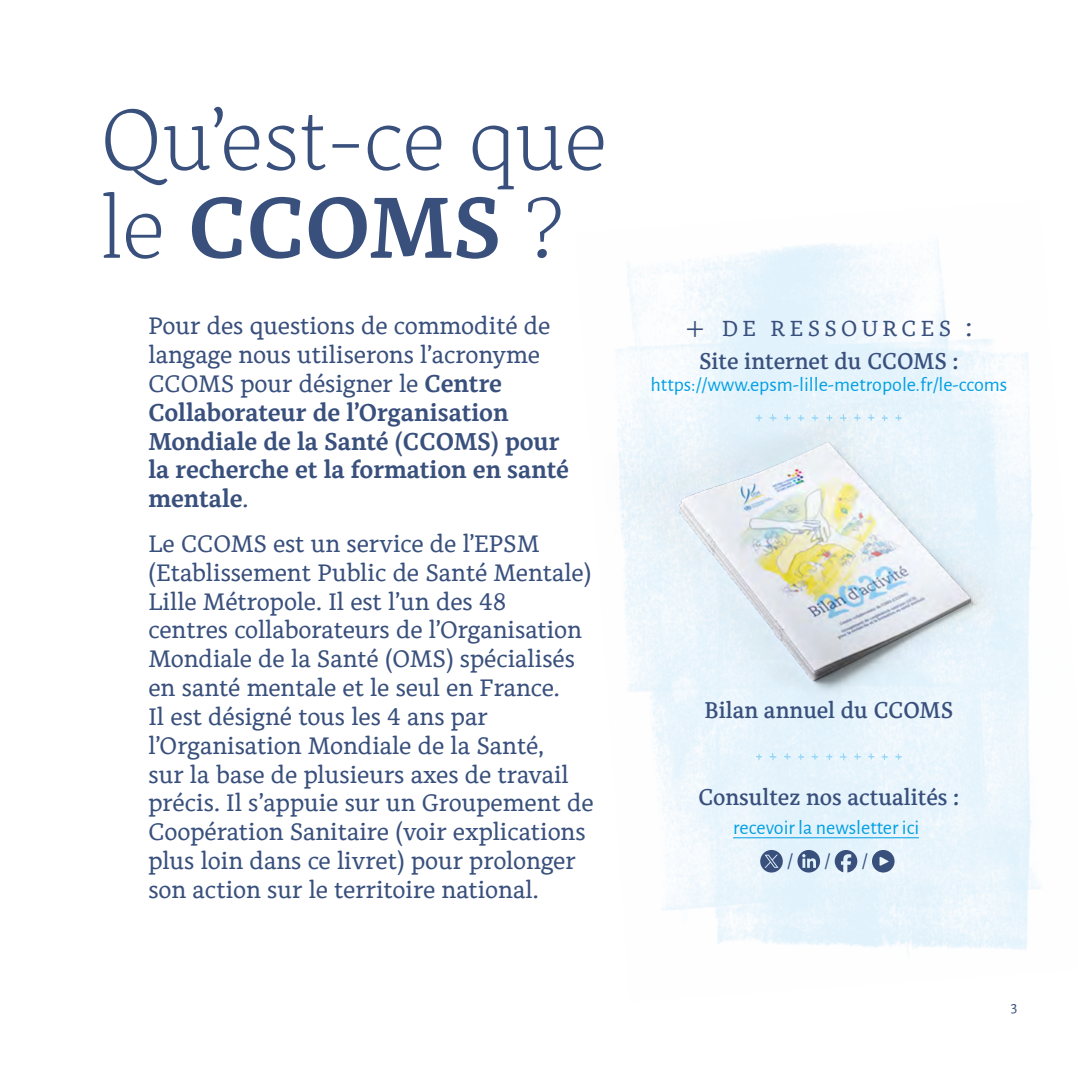
<style>
.page{position:relative;width:1078px;height:1078px;background:#fff}
.page>*{position:absolute;margin:0;border:0;box-sizing:border-box;transform-origin:0 0}
.t1{font:100 85.4px/88px "Alkes";letter-spacing:-.005em;color:#39507d}
.t2{font:24px/28.8px "Alkes";color:#39507d}
.t3{font:700 24px/28.8px "Alkes";letter-spacing:-.005em;color:#39507d}
.t4{font:600 22px/33.4px "Alkes";color:#39507d;text-align:center}
.t5{font:20px "Alegreya Sans";color:#009fe3}
.t6{font:20px "Alegreya Sans";color:#39507d}
.t7{font:16px "Alegreya Sans";color:#39507d}
.s1{font-weight:700}
.s2{font-weight:400}
.s3{font-weight:300;font-size:34px}
.s4{font-weight:400;font-size:26px}
</style>
<div class="page">
<img style="left:615px;top:243px;width:426px;height:713px">
<img style="left:615px;top:403px;width:426px;height:324px">
<svg style="left:839px;top:753px;width:7px;height:7px"></svg>
<svg style="left:868px;top:753px;width:6px;height:6px"></svg>
<svg style="left:826px;top:753px;width:6px;height:7px"></svg>
<svg style="left:853px;top:753px;width:7px;height:6px"></svg>
<svg style="left:881px;top:753px;width:6px;height:6px"></svg>
<svg style="left:895px;top:753px;width:6px;height:6px"></svg>
<svg style="left:755px;top:753px;width:7px;height:7px"></svg>
<svg style="left:783px;top:753px;width:7px;height:6px"></svg>
<svg style="left:798px;top:753px;width:6px;height:6px"></svg>
<svg style="left:811px;top:753px;width:7px;height:6px"></svg>
<svg style="left:769px;top:752px;width:7px;height:8px"></svg>
<svg style="left:839px;top:414px;width:7px;height:7px"></svg>
<svg style="left:868px;top:414px;width:6px;height:6px"></svg>
<svg style="left:826px;top:414px;width:6px;height:7px"></svg>
<svg style="left:853px;top:414px;width:7px;height:7px"></svg>
<svg style="left:881px;top:415px;width:6px;height:6px"></svg>
<svg style="left:895px;top:414px;width:6px;height:7px"></svg>
<svg style="left:755px;top:414px;width:7px;height:7px"></svg>
<svg style="left:783px;top:414px;width:7px;height:7px"></svg>
<svg style="left:798px;top:415px;width:6px;height:6px"></svg>
<svg style="left:811px;top:414px;width:7px;height:7px"></svg>
<svg style="left:769px;top:413px;width:7px;height:8px"></svg>
<hr style="left:733px;top:837px;width:185px;height:1px;background:#009fe3">
<svg style="left:871px;top:849px;width:23px;height:23px"></svg>
<svg style="left:760px;top:849px;width:22px;height:23px"></svg>
<svg style="left:834px;top:849px;width:23px;height:23px"></svg>
<svg style="left:797px;top:849px;width:22px;height:23px"></svg>
<h1 class="t1" style="left:100px;top:93px;width:508px">Qu’est-ce que le <span class="s1">CCOMS</span> ?</h1>
<p class="t3" style="left:148px;top:311px;width:422px"><span class="s2">Pour des questions de commodité de langage nous utiliserons l’acronyme<br>CCOMS pour désigner le</span> Centre<br>Collaborateur de l’Organisation<br>Mondiale de la Santé (CCOMS) pour la recherche et la formation en santé mentale<span class="s2">.</span></p>
<p class="t2" style="left:148px;top:528px;width:446px">Le CCOMS est un service de l’EPSM (Etablissement Public de Santé Mentale)<br>Lille Métropole. Il est l’un des 48<br>centres collaborateurs de l’Organisation Mondiale de la Santé (OMS) spécialisés en santé mentale et le seul en France.<br>Il est désigné tous les 4 ans par l’Organisation Mondiale de la Santé,<br>sur la base de plusieurs axes de travail précis. Il s’appuie sur un Groupement de Coopération Sanitaire (voir explications plus loin dans ce livret) pour prolonger son action sur le territoire national.</p>
<p class="t4" style="left:685px;top:311px;width:289px"><span class="s3">+</span> <span class="s2">DE RESSOURCES</span> <span class="s4">:<br></span>Site internet du CCOMS :</p>
<p class="t5" style="left:650px;top:371px;width:358px">https://www.epsm-lille-metropole.fr/le-ccoms</p>
<p class="t4" style="left:704px;top:693px;width:250px">Bilan annuel du CCOMS</p>
<p class="t4" style="left:698px;top:779px;width:262px">Consultez nos actualités :</p>
<p class="t5" style="left:733px;top:813px;width:188px">recevoir la newsletter ici</p>
<p class="t6" style="left:787px;top:847px;width:7px">/</p>
<p class="t6" style="left:824px;top:847px;width:7px">/</p>
<p class="t6" style="left:861px;top:847px;width:7px">/</p>
<p class="t7" style="left:1010px;top:995px;width:8px">3</p>
</div>
